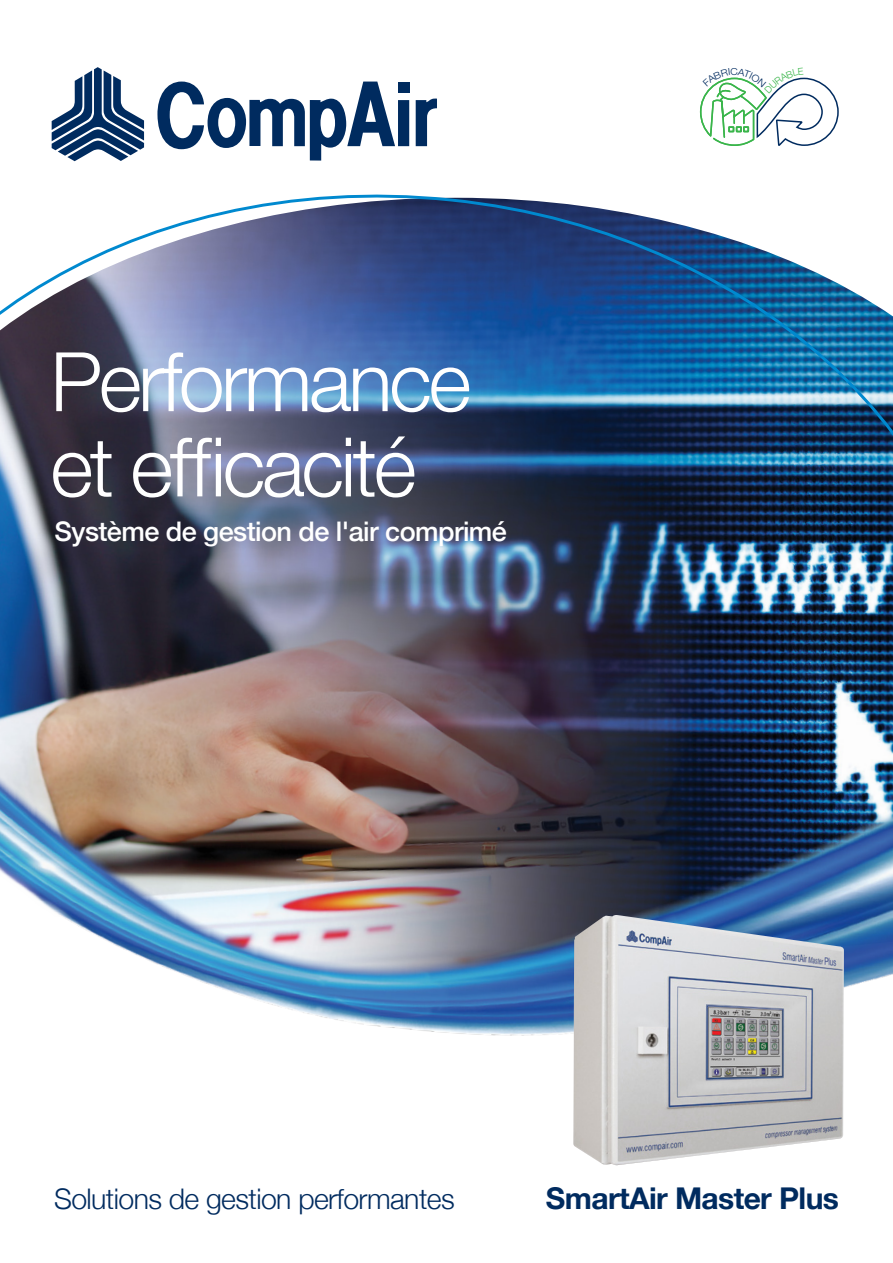
<style>
.page{position:relative;width:893px;height:1263px;background:#fff}
.page>*{position:absolute;margin:0;border:0;box-sizing:border-box;transform-origin:0 0}
.t1{font:300 82.2px/85.2px "Helvetica Neue";letter-spacing:-.04em;color:#fff}
.t2{font:700 30px "Helvetica Neue";letter-spacing:-.02em;color:#002b5f}
.t3{font:300 28.35px "Helvetica Neue";letter-spacing:-.02em;color:#002b5f}
.t4{font:500 27px "Helvetica Neue";letter-spacing:-.02em;color:#fff}
</style>
<div class="page">
<img style="left:0;top:137px;width:893px;height:582px">
<img style="left:0;top:719px;width:893px;height:317px">
<img style="left:573px;top:915px;width:271px;height:250px">
<div style="left:398px;top:82px;width:11px;height:10px;background:#002b5f"></div>
<svg style="left:416px;top:98px;width:21px;height:48px"></svg>
<div style="left:398px;top:100px;width:11px;height:46px;background:#002b5f"></div>
<svg style="left:157px;top:82px;width:238px;height:79px"></svg>
<svg style="left:52px;top:67px;width:92px;height:94px"></svg>
<svg style="left:699px;top:77px;width:140px;height:69px"></svg>
<h1 class="t1" style="left:50px;top:333px;width:422px">Performance et efficacité</h1>
<p class="t4" style="left:55px;top:510px;width:454px">Système de gestion de l'air comprimé</p>
<p class="t3" style="left:54px;top:1175px;width:402px">Solutions de gestion performantes</p>
<p class="t2" style="left:546px;top:1174px;width:294px">SmartAir Master Plus</p>
</div>
